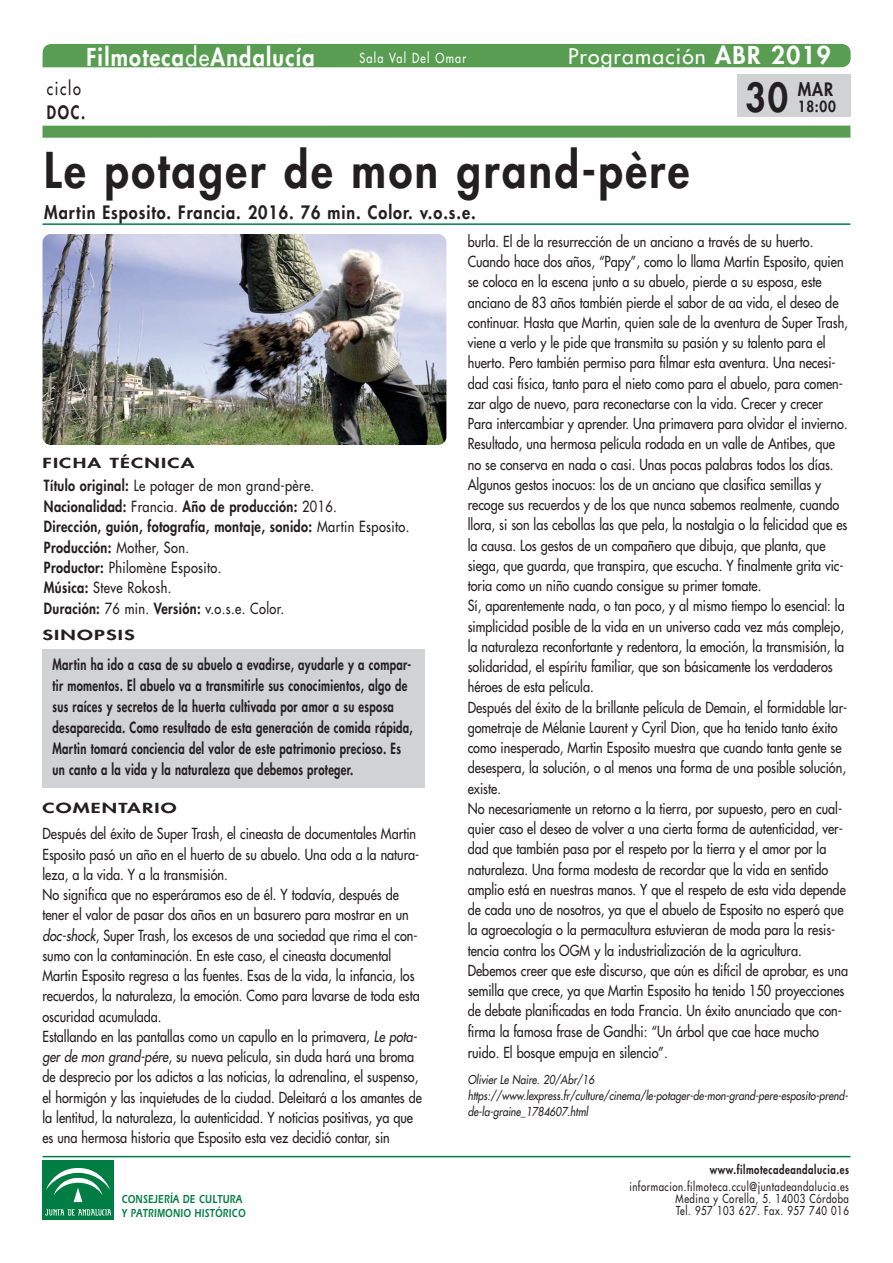
<style>
.page{position:relative;width:893px;height:1263px;background:#fff}
.page>*{position:absolute;margin:0;border:0;box-sizing:border-box;transform-origin:0 0}
.t1{font:800 48px "Futura LT";letter-spacing:.06em;color:#231f20;scale:.9 1}
.t2{font:800 39px "Futura LT";color:#231f20;scale:.9 1}
.t3{font:800 24px "Futura LT";letter-spacing:.06em;color:#fff;scale:.9 1}
.t4{font:21px "Futura LT";letter-spacing:.06em;color:#fff}
.t5{font:800 18px "Futura LT";letter-spacing:.06em;color:#231f20;scale:.9 1}
.t6{font:18px "Futura LT";letter-spacing:.115em;color:#231f20;scale:.8 1}
.t7{font:800 18px "Futura LT";letter-spacing:.06em;color:#231f20;scale:.8 1}
.t8{font:800 15px/21px "Futura LT";letter-spacing:.03em;color:#231f20;scale:.75 1}
.t9{font:800 15px/20.4px "Futura LT";letter-spacing:.03em;color:#231f20;scale:.85 1}
.t10{font:800 15px "Futura LT";letter-spacing:.03em;color:#231f20;scale:.9 1}
.t11{font:14.85px/20.2px "Futura LT";color:#231f20;scale:.85 1}
.t12{font:800 13.5px "Futura LT";letter-spacing:.06em;color:#231f20;scale:1.5 1}
.t13{font:13.5px "Futura LT";letter-spacing:.115em;color:#fff;scale:.8 1}
.t14{font:italic 12px/16.4px "Futura LT";color:#231f20;scale:.85 1}
.t15{font:12px/12px "Futura LT";letter-spacing:.06em;color:#231f20;text-align:justify;scale:.8 1}
.t16{font:12px/14.4px "Erie Black Plain";letter-spacing:.03em;color:#007d43;scale:.75 1}
.t17{font:800 12px "Futura LT";letter-spacing:.06em;color:#231f20;scale:.8 1}
.s1{font-weight:400}
.s2{font-weight:800;font-size:24px}
.s3{font-style:italic}
</style>
<div class="page">
<img style="left:43px;top:234px;width:403px;height:211px;border-radius:9px">
<div style="left:43px;top:44px;width:808px;height:23px;background:#599d52"></div>
<div style="left:43px;top:126px;width:807px;height:12px;background:#599d52"></div>
<div style="left:42px;top:649px;width:383px;height:138px;background:#d1d2d4"></div>
<hr style="left:43px;top:223px;width:807px;height:2px;background:#007d43">
<hr style="left:43px;top:1156px;width:807px;height:1px;background:#007d43">
<div style="left:43px;top:1160px;width:71px;height:60px;background:#007d43"></div>
<svg style="left:45px;top:1209px;width:66px;height:6px"></svg>
<svg style="left:46px;top:1168px;width:64px;height:35px"></svg>
<div style="left:737px;top:74px;width:114px;height:43px;background:#d1d2d4"></div>
<h3 class="t3" style="left:86px;top:42px;width:255px">Filmoteca<span class="s1">de</span>Andalucía</h3>
<h3 class="t4" style="left:568px;top:43px;width:264px">Programación <span class="s2">ABR 2019</span></h3>
<p class="t13" style="left:359px;top:49px;width:135px">Sala Val Del Omar</p>
<p class="t6" style="left:47px;top:76px;width:44px">ciclo</p>
<p class="t7" style="left:47px;top:100px;width:49px">DOC.</p>
<h1 class="t1" style="left:44px;top:138px;width:718px">Le potager de mon grand-père</h1>
<p class="t5" style="left:44px;top:201px;width:481px">Martin Esposito. Francia. 2016. 76 min. Color. v.o.s.e.</p>
<h2 class="t2" style="left:745px;top:72px;width:49px">30</h2>
<p class="t5" style="left:798px;top:77px;width:41px">MAR</p>
<p class="t10" style="left:798px;top:96px;width:44px">18:00</p>
<p class="t12" style="left:42px;top:454px;width:103px">FICHA TÉCNICA</p>
<p class="t9" style="left:44px;top:475px;width:432px">Título original: <span class="s1">Le potager de mon grand-père.<br></span>Nacionalidad: <span class="s1">Francia.</span> Año de producción: <span class="s1">2016.<br></span>Dirección, guión, fotografía, montaje, sonido: <span class="s1">Martin Esposito.<br></span>Producción: <span class="s1">Mother, Son.<br></span>Productor: <span class="s1">Philomène Esposito.<br></span>Música: <span class="s1">Steve Rokosh.<br></span>Duración: <span class="s1">76 min.</span> Versión: <span class="s1">v.o.s.e. Color.</span></p>
<p class="t12" style="left:42px;top:626px;width:63px">SINOPSIS</p>
<p class="t8" style="left:52px;top:654px;width:482px">Martin ha ido a casa de su abuelo a evadirse, ayudarle y a compar&shy;tir momentos. El abuelo va a transmitirle sus conocimientos, algo de sus raíces y secretos de la huerta cultivada por amor a su esposa desaparecida. Como resultado de esta generación de comida rápida, Martin tomará conciencia del valor de este patrimonio precioso. Es un canto a la vida y la naturaleza que debemos proteger.</p>
<p class="t12" style="left:42px;top:799px;width:91px">COMENTARIO</p>
<p class="t11" style="left:42px;top:824px;width:448px">Después del éxito de Super Trash, el cineasta de documentales Martin Esposito pasó un año en el huerto de su abuelo. Una oda a la natura&shy;leza, a la vida. Y a la transmisión.<br>No significa que no esperáramos eso de él. Y todavía, después de tener el valor de pasar dos años en un basurero para mostrar en un <span class="s3">doc-shock</span>, Super Trash, los excesos de una sociedad que rima el con&shy;sumo con la contaminación. En este caso, el cineasta documental Martin Esposito regresa a las fuentes. Esas de la vida, la infancia, los recuerdos, la naturaleza, la emoción. Como para lavarse de toda esta oscuridad acumulada.<br>Estallando en las pantallas como un capullo en la primavera, <span class="s3">Le pota&shy;ger de mon grand-pére</span>, su nueva película, sin duda hará una broma de desprecio por los adictos a las noticias, la adrenalina, el suspenso, el hormigón y las inquietudes de la ciudad. Deleitará a los amantes de la lentitud, la naturaleza, la autenticidad. Y noticias positivas, ya que es una hermosa historia que Esposito esta vez decidió contar, sin</p>
<p class="t16" style="left:122px;top:1191px;width:167px">CONSEJERÍA DE CULTURA<br>Y PATRIMONIO HISTÓRICO</p>
<p class="t11" style="left:468px;top:231px;width:449px">burla. El de la resurrección de un anciano a través de su huerto.<br>Cuando hace dos años, “Papy”, como lo llama Martin Esposito, quien se coloca en la escena junto a su abuelo, pierde a su esposa, este anciano de 83 años también pierde el sabor de aa vida, el deseo de continuar. Hasta que Martin, quien sale de la aventura de Super Trash, viene a verlo y le pide que transmita su pasión y su talento para el huerto. Pero también permiso para filmar esta aventura. Una necesi&shy;dad casi física, tanto para el nieto como para el abuelo, para comen&shy;zar algo de nuevo, para reconectarse con la vida. Crecer y crecer Para intercambiar y aprender. Una primavera para olvidar el invierno.<br>Resultado, una hermosa película rodada en un valle de Antibes, que no se conserva en nada o casi. Unas pocas palabras todos los días.<br>Algunos gestos inocuos: los de un anciano que clasifica semillas y recoge sus recuerdos y de los que nunca sabemos realmente, cuando llora, si son las cebollas las que pela, la nostalgia o la felicidad que es la causa. Los gestos de un compañero que dibuja, que planta, que siega, que guarda, que transpira, que escucha. Y finalmente grita vic&shy;toria como un niño cuando consigue su primer tomate.<br>Sí, aparentemente nada, o tan poco, y al mismo tiempo lo esencial: la simplicidad posible de la vida en un universo cada vez más complejo, la naturaleza reconfortante y redentora, la emoción, la transmisión, la solidaridad, el espíritu familiar, que son básicamente los verdaderos héroes de esta película.<br>Después del éxito de la brillante película de Demain, el formidable lar&shy;gometraje de Mélanie Laurent y Cyril Dion, que ha tenido tanto éxito como inesperado, Martin Esposito muestra que cuando tanta gente se desespera, la solución, o al menos una forma de una posible solución, existe.<br>No necesariamente un retorno a la tierra, por supuesto, pero en cual&shy;quier caso el deseo de volver a una cierta forma de autenticidad, ver&shy;dad que también pasa por el respeto por la tierra y el amor por la naturaleza. Una forma modesta de recordar que la vida en sentido amplio está en nuestras manos. Y que el respeto de esta vida depende de cada uno de nosotros, ya que el abuelo de Esposito no esperó que la agroecología o la permacultura estuvieran de moda para la resis&shy;tencia contra los OGM y la industrialización de la agricultura.<br>Debemos creer que este discurso, que aún es difícil de aprobar, es una semilla que crece, ya que Martin Esposito ha tenido 150 proyecciones de debate planificadas en toda Francia. Un éxito anunciado que con&shy;firma la famosa frase de Gandhi: “Un árbol que cae hace mucho</p>
<p class="t11" style="left:468px;top:1042px;width:237px">ruido. El bosque empuja en silencio”.</p>
<p class="t14" style="left:468px;top:1071px;width:448px">Olivier Le Naire. 20/Abr/16 https://www.lexpress.fr/culture/cinema/le-potager-de-mon-grand-pere-esposito-prend&shy;de-la-graine_1784607.html</p>
<p class="t17" style="left:710px;top:1162px;width:176px">www.filmotecadeandalucia.es</p>
<p class="t15" style="left:676px;top:1180px;width:218px;text-indent:-46px">informacion.filmoteca.ccul@juntadeandalucia.es Medina y Corella, 5. 14003 Córdoba Tel. 957 103 627. Fax. 957 740 016</p>
</div>
